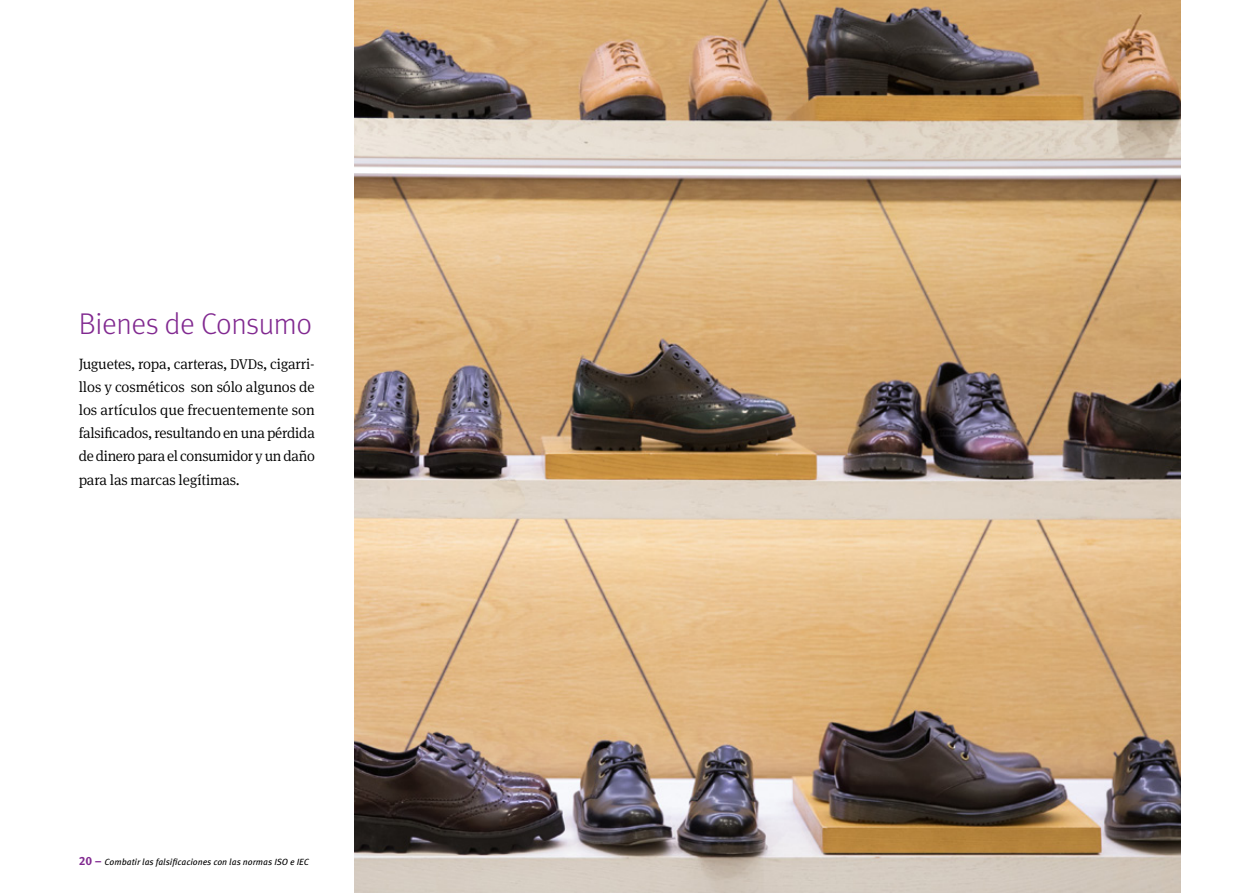
<style>
.page{position:relative;width:1259px;height:893px;background:#fff}
.page>*{position:absolute;margin:0;border:0;box-sizing:border-box;transform-origin:0 0}
.t1{font:300 30px "Meta Pro";letter-spacing:-.015em;color:#812990}
.t2{font:300 15px/23.1px "Meta Serif Pro";letter-spacing:-.02em;color:#000;text-align:justify}
.t3{font:italic 9px "Meta Pro";color:#000}
.s1{font-size:14.25px}
.s2{font-weight:700;font-style:normal;font-size:12px;color:#812990}
</style>
<div class="page">
<img style="left:354px;top:0;width:826px;height:893px">
<h1 class="t1" style="left:79px;top:302px;width:235px">Bienes de Consumo</h1>
<p class="t2" style="left:79px;top:351px;width:238px">Juguetes, ropa, carteras, <span class="s1">DVD</span>s, cigarri&shy;llos y cosméticos son sólo algunos de los artículos que frecuentemente son falsificados, resultando en una pérdida de dinero para el consumidor y un daño para las marcas legítimas.</p>
<p class="t3" style="left:79px;top:855px;width:232px"><span class="s2">20 –</span> Combatir las falsificaciones con las normas ISO e IEC</p>
</div>
